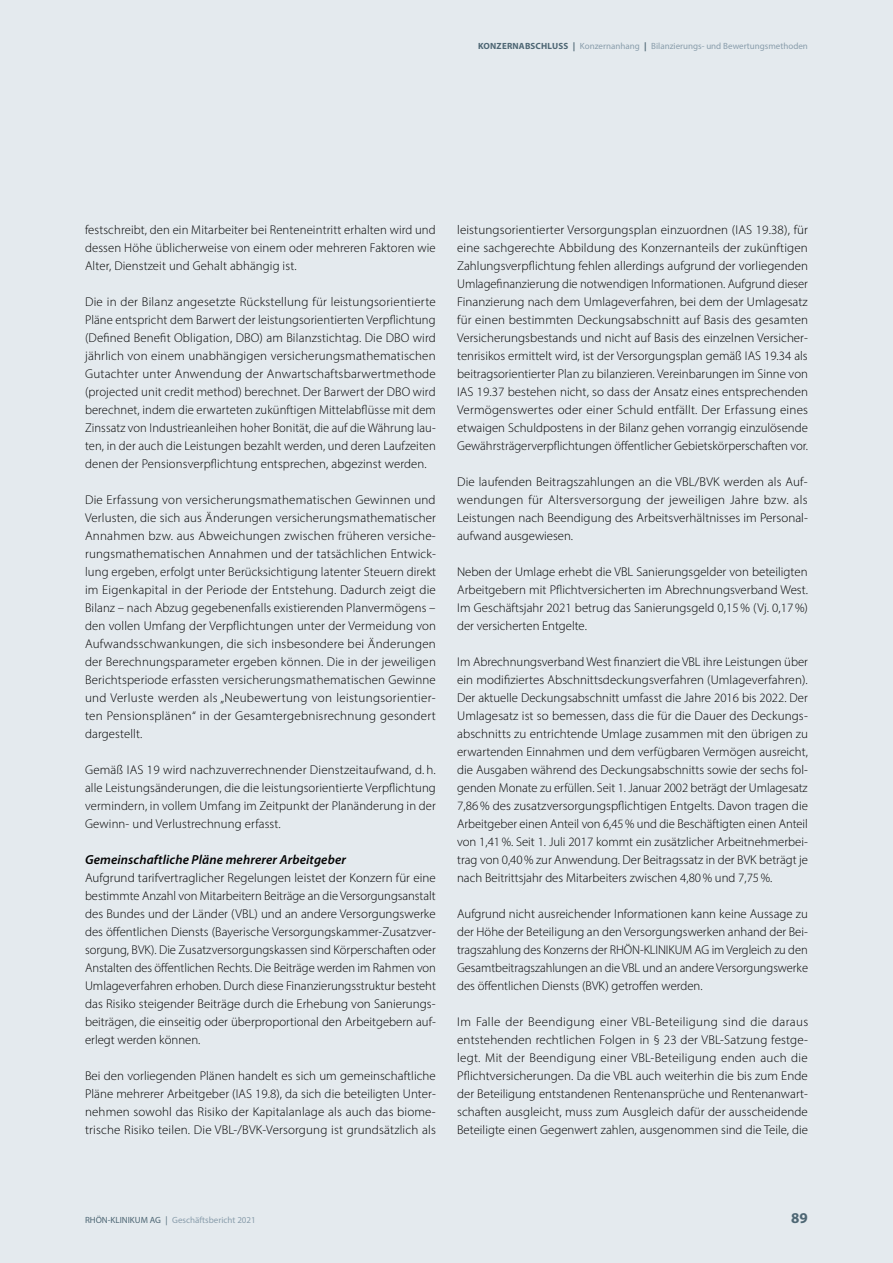
<style>
.page{position:relative;width:893px;height:1263px;background:#e4eaee}
.page>*{position:absolute;margin:0;border:0;box-sizing:border-box;transform-origin:0 0}
.t1{font:700 15px "Myriad Pro";color:#4e6774}
.t2{font:italic 600 13.2px "Myriad Pro";letter-spacing:.01em;color:#000}
.t3{font:300 12.75px/18px "Myriad Pro";color:#000;text-align:justify}
.t4{font:9px "Myriad Pro";color:#899dab}
.s1{font-weight:700;color:#4e6774}
.s2{color:#4e6774}
</style>
<div class="page">
<p class="t4" style="left:478px;top:41px;width:331px"><span class="s1">KONZERNABSCHLUSS |</span> Konzernanhang <span class="s1">|</span> Bilanzierungs- und Bewertungsmethoden</p>
<p class="t3" style="left:85px;top:221px;width:352px">festschreibt, den ein Mitarbeiter bei Renteneintritt erhalten wird und dessen Höhe üblicherweise von einem oder mehreren Faktoren wie Alter, Dienstzeit und Gehalt abhängig ist.</p>
<p class="t3" style="left:85px;top:293px;width:352px">Die in der Bilanz angesetzte Rückstellung für leistungsorientierte Pläne entspricht dem Barwert der leistungsorientierten Verpflichtung (Defined Benefit Obligation, DBO) am Bilanzstichtag. Die DBO wird jährlich von einem unabhängigen versicherungsmathematischen Gutachter unter Anwendung der Anwartschaftsbarwertmethode (projected unit credit method) berechnet. Der Barwert der DBO wird berechnet, indem die erwarteten zukünftigen Mittelabflüsse mit dem Zinssatz von Industrieanleihen hoher Bonität, die auf die Währung lau&shy;ten, in der auch die Leistungen bezahlt werden, und deren Laufzeiten denen der Pensionsverpflichtung entsprechen, abgezinst werden.</p>
<p class="t3" style="left:85px;top:491px;width:353px">Die Erfassung von versicherungsmathematischen Gewinnen und Verlusten, die sich aus Änderungen versicherungsmathematischer Annahmen bzw. aus Abweichungen zwischen früheren versiche&shy;rungsmathematischen Annahmen und der tatsächlichen Entwick&shy;lung ergeben, erfolgt unter Berücksichtigung latenter Steuern direkt im Eigenkapital in der Periode der Entstehung. Dadurch zeigt die Bilanz – nach Abzug gegebenenfalls existierenden Planvermögens – den vollen Umfang der Verpflichtungen unter der Vermeidung von Aufwandsschwankungen, die sich insbesondere bei Änderungen der Berechnungsparameter ergeben können. Die in der jeweiligen Berichtsperiode erfassten versicherungsmathematischen Gewinne und Verluste werden als „Neubewertung von leistungsorientier&shy;ten Pensionsplänen“ in der Gesamtergebnisrechnung gesondert dargestellt.</p>
<p class="t3" style="left:85px;top:761px;width:352px">Gemäß IAS 19 wird nachzuverrechnender Dienstzeitaufwand, d. h. alle Leistungsänderungen, die die leistungsorientierte Verpflichtung vermindern, in vollem Umfang im Zeitpunkt der Planänderung in der Gewinn- und Verlustrechnung erfasst.</p>
<p class="t2" style="left:85px;top:851px;width:262px">Gemeinschaftliche Pläne mehrerer Arbeitgeber</p>
<p class="t3" style="left:85px;top:869px;width:352px">Aufgrund tarifvertraglicher Regelungen leistet der Konzern für eine bestimmte Anzahl von Mitarbeitern Beiträge an die Versorgungsanstalt des Bundes und der Länder (VBL) und an andere Versorgungswerke des öffentlichen Diensts (Bayerische Versorgungskammer-Zusatzver&shy;sorgung, BVK). Die Zusatzversorgungskassen sind Körperschaften oder Anstalten des öffentlichen Rechts. Die Beiträge werden im Rahmen von Umlageverfahren erhoben. Durch diese Finanzierungsstruktur besteht das Risiko steigender Beiträge durch die Erhebung von Sanierungs&shy;beiträgen, die einseitig oder überproportional den Arbeitgebern auf&shy;erlegt werden können.</p>
<p class="t3" style="left:85px;top:1067px;width:352px">Bei den vorliegenden Plänen handelt es sich um gemeinschaftliche Pläne mehrerer Arbeitgeber (IAS 19.8), da sich die beteiligten Unter&shy;nehmen sowohl das Risiko der Kapitalanlage als auch das biome&shy;trische Risiko teilen. Die VBL-/BVK-Versorgung ist grundsätzlich als</p>
<p class="t3" style="left:457px;top:221px;width:353px">leistungsorientierter Versorgungsplan einzuordnen (IAS 19.38), für eine sachgerechte Abbildung des Konzernanteils der zukünftigen Zahlungsverpflichtung fehlen allerdings aufgrund der vorliegenden Umlagefinanzierung die notwendigen Informationen. Aufgrund dieser Finanzierung nach dem Umlageverfahren, bei dem der Umlagesatz für einen bestimmten Deckungsabschnitt auf Basis des gesamten Versicherungsbestands und nicht auf Basis des einzelnen Versicher&shy;tenrisikos ermittelt wird, ist der Versorgungsplan gemäß IAS 19.34 als beitragsorientierter Plan zu bilanzieren. Vereinbarungen im Sinne von IAS 19.37 bestehen nicht, so dass der Ansatz eines entsprechenden Vermögenswertes oder einer Schuld entfällt. Der Erfassung eines etwaigen Schuldpostens in der Bilanz gehen vorrangig einzulösende Gewährsträgerverpflichtungen öffentlicher Gebietskörperschaften vor.</p>
<p class="t3" style="left:457px;top:473px;width:352px">Die laufenden Beitragszahlungen an die VBL/BVK werden als Auf&shy;wendungen für Altersversorgung der jeweiligen Jahre bzw. als Leistungen nach Beendigung des Arbeitsverhältnisses im Personal&shy;aufwand ausgewiesen.</p>
<p class="t3" style="left:457px;top:563px;width:352px">Neben der Umlage erhebt die VBL Sanierungsgelder von beteiligten Arbeitgebern mit Pflichtversicherten im Abrechnungsverband West.<br>Im Geschäftsjahr 2021 betrug das Sanierungsgeld 0,15% (Vj. 0,17%) der versicherten Entgelte.</p>
<p class="t3" style="left:457px;top:653px;width:353px">Im Abrechnungsverband West finanziert die VBL ihre Leistungen über ein modifiziertes Abschnittsdeckungsverfahren (Umlageverfahren).<br>Der aktuelle Deckungsabschnitt umfasst die Jahre 2016 bis 2022. Der Umlagesatz ist so bemessen, dass die für die Dauer des Deckungs&shy;abschnitts zu entrichtende Umlage zusammen mit den übrigen zu erwartenden Einnahmen und dem verfügbaren Vermögen ausreicht, die Ausgaben während des Deckungsabschnitts sowie der sechs fol&shy;genden Monate zu erfüllen. Seit 1. Januar 2002 beträgt der Umlagesatz 7,86% des zusatzversorgungspflichtigen Entgelts. Davon tragen die Arbeitgeber einen Anteil von 6,45% und die Beschäftigten einen Anteil von 1,41%. Seit 1. Juli 2017 kommt ein zusätzlicher Arbeitnehmerbei&shy;trag von 0,40% zur Anwendung. Der Beitragssatz in der BVK beträgt je nach Beitrittsjahr des Mitarbeiters zwischen 4,80% und 7,75%.</p>
<p class="t3" style="left:457px;top:905px;width:352px">Aufgrund nicht ausreichender Informationen kann keine Aussage zu der Höhe der Beteiligung an den Versorgungswerken anhand der Bei&shy;tragszahlung des Konzerns der RHÖN-KLINIKUM AG im Vergleich zu den Gesamtbeitragszahlungen an die VBL und an andere Versorgungswerke des öffentlichen Diensts (BVK) getroffen werden.</p>
<p class="t3" style="left:457px;top:1013px;width:353px">Im Falle der Beendigung einer VBL-Beteiligung sind die daraus entstehenden rechtlichen Folgen in § 23 der VBL-Satzung festge&shy;legt. Mit der Beendigung einer VBL-Beteiligung enden auch die Pflichtversicherungen. Da die VBL auch weiterhin die bis zum Ende der Beteiligung entstandenen Rentenansprüche und Rentenanwart&shy;schaften ausgleicht, muss zum Ausgleich dafür der ausscheidende Beteiligte einen Gegenwert zahlen, ausgenommen sind die Teile, die</p>
<p class="t4" style="left:85px;top:1214px;width:172px"><span class="s2">RHÖN-KLINIKUM AG |</span> Geschäftsbericht 2021</p>
<p class="t1" style="left:791px;top:1208px;width:18px">89</p>
</div>
